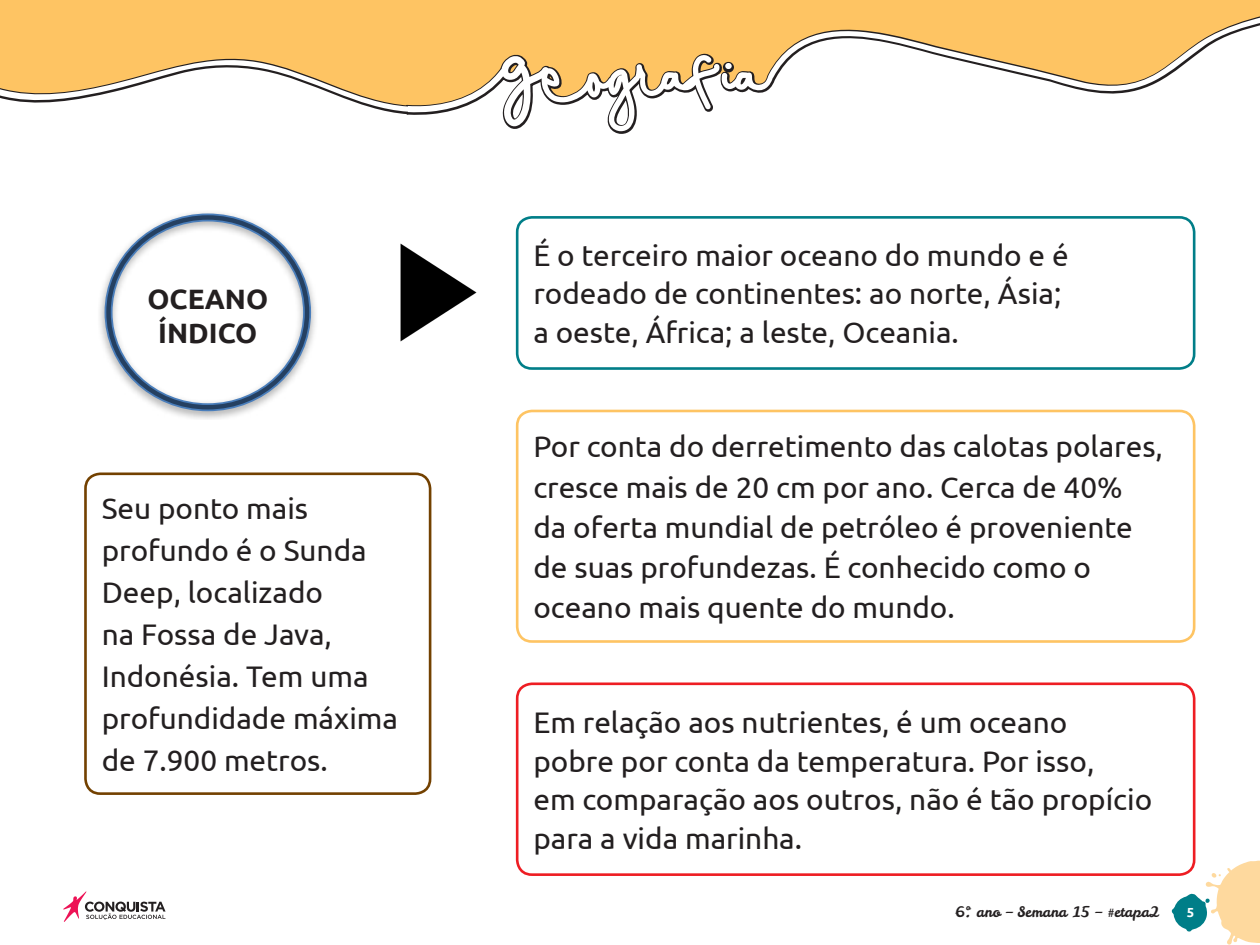
<style>
.page{position:relative;width:1260px;height:945px;background:#fff}
.page>*{position:absolute;margin:0;border:0;box-sizing:border-box;transform-origin:0 0}
._01_Texto_Geral{font:29.75px/42px "Ubuntu";color:#231f20}
._01_Texto_Geral-2{font:700 28px/33.6px "Ubuntu";color:#231f20;text-align:center}
.t1{font:14.35px "Leckerli One";color:#231f20}
.t2{font:700 13.12px "Ubuntu";color:#fff}
</style>
<div class="page">
<svg style="left:1172px;top:861px;width:88px;height:84px"></svg>
<svg style="left:63px;top:891px;width:103px;height:31px"></svg>
<svg style="left:0;top:0;width:1260px;height:447px"></svg>
<svg style="left:0;top:16px;width:1260px;height:115px;fill:#fec463"></svg>
<div style="left:516px;top:216px;width:679px;height:154px;border:3px solid #007e88;border-radius:15px"></div>
<div style="left:516px;top:410px;width:679px;height:233px;border:3px solid #fec463;border-radius:15px"></div>
<div style="left:516px;top:682px;width:679px;height:194px;border:3px solid #ee1d23;border-radius:15px"></div>
<div style="left:84px;top:472px;width:347px;height:323px;border:3px solid #734100;border-radius:15px"></div>
<img style="left:98px;top:210px;width:220px;height:210px">
<svg style="left:104px;top:213px;width:208px;height:199px"></svg>
<img style="left:375px;top:230px;width:126px;height:126px">
<p class="_01_Texto_Geral-2" style="left:147px;top:282px;width:122px">OCEANO<br>ÍNDICO</p>
<p class="_01_Texto_Geral" style="left:102px;top:487px;width:298px">Seu ponto mais profundo é o Sunda<br>Deep, localizado<br>na Fossa de Java,<br>Indonésia. Tem uma profundidade máxima de 7.900 metros.</p>
<p class="_01_Texto_Geral" style="left:533px;top:235px;width:537px;line-height:38.5px">É o terceiro maior oceano do mundo e é rodeado de continentes: ao norte, Ásia; a oeste, África; a leste, Oceania.</p>
<p class="_01_Texto_Geral" style="left:533px;top:426px;width:631px;line-height:40.2px">Por conta do derretimento das calotas polares, cresce mais de 20 cm por ano. Cerca de 40% da oferta mundial de petróleo é proveniente de suas profundezas. É conhecido como o oceano mais quente do mundo.</p>
<p class="_01_Texto_Geral" style="left:533px;top:702px;width:620px;line-height:38.5px">Em relação aos nutrientes, é um oceano pobre por conta da temperatura. Por isso,<br>em comparação aos outros, não é tão propício para a vida marinha.</p>
<p class="t1" style="left:955px;top:903px;width:206px">6º. ano – Semana 15 – #etapa2</p>
<p class="t2" style="left:1187px;top:905px;width:9px">5</p>
</div>
